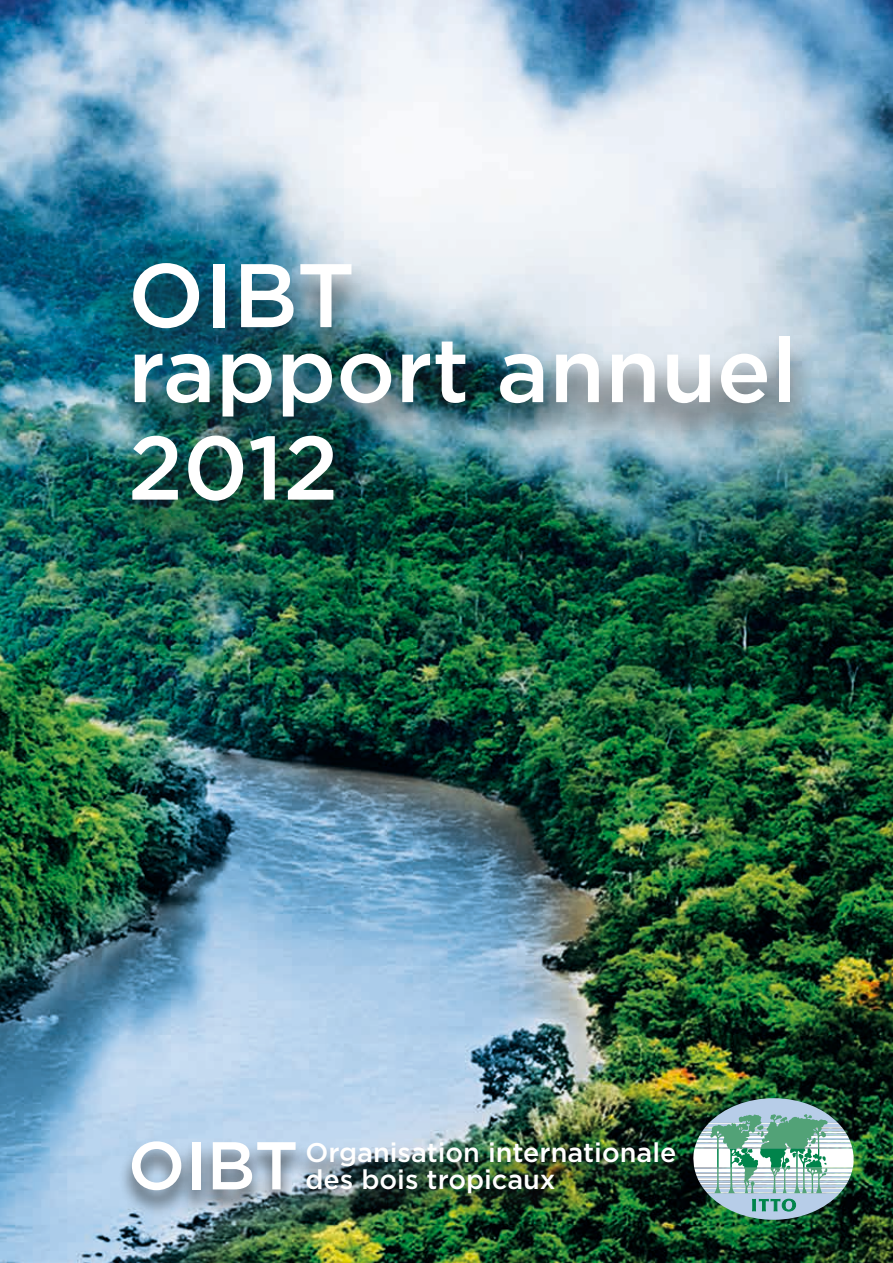
<style>
.page{position:relative;width:893px;height:1263px;background:#fff}
.page>*{position:absolute;margin:0;border:0;box-sizing:border-box;transform-origin:0 0}
.t1{font:500 90px/75px "Gotham";color:#fff}
.t2{font:500 67.5px "Gotham";color:#fff}
.t3{font:500 27px/27px "Gotham";color:#fff}
</style>
<div class="page">
<img style="left:0;top:0;width:893px;height:1263px">
<div style="left:109px;top:261px;width:704px;height:284px;background:#1d1d1b;opacity:.75"></div>
<img style="left:692px;top:1098px;width:162px;height:122px">
<div style="left:118px;top:1140px;width:191px;height:77px;background:#1d1d1b;opacity:.75"></div>
<div style="left:293px;top:1142px;width:396px;height:77px;background:#1d1d1b;opacity:.75"></div>
<h1 class="t1" style="left:128px;top:257px;width:670px">OIBT<br>rapport annuel</h1>
<h1 class="t1" style="left:128px;top:429px;width:212px">2012</h1>
<h2 class="t2" style="left:128px;top:1121px;width:172px">OIBT</h2>
<p class="t3" style="left:305px;top:1139px;width:372px">Organisation internationale des bois tropicaux</p>
</div>
